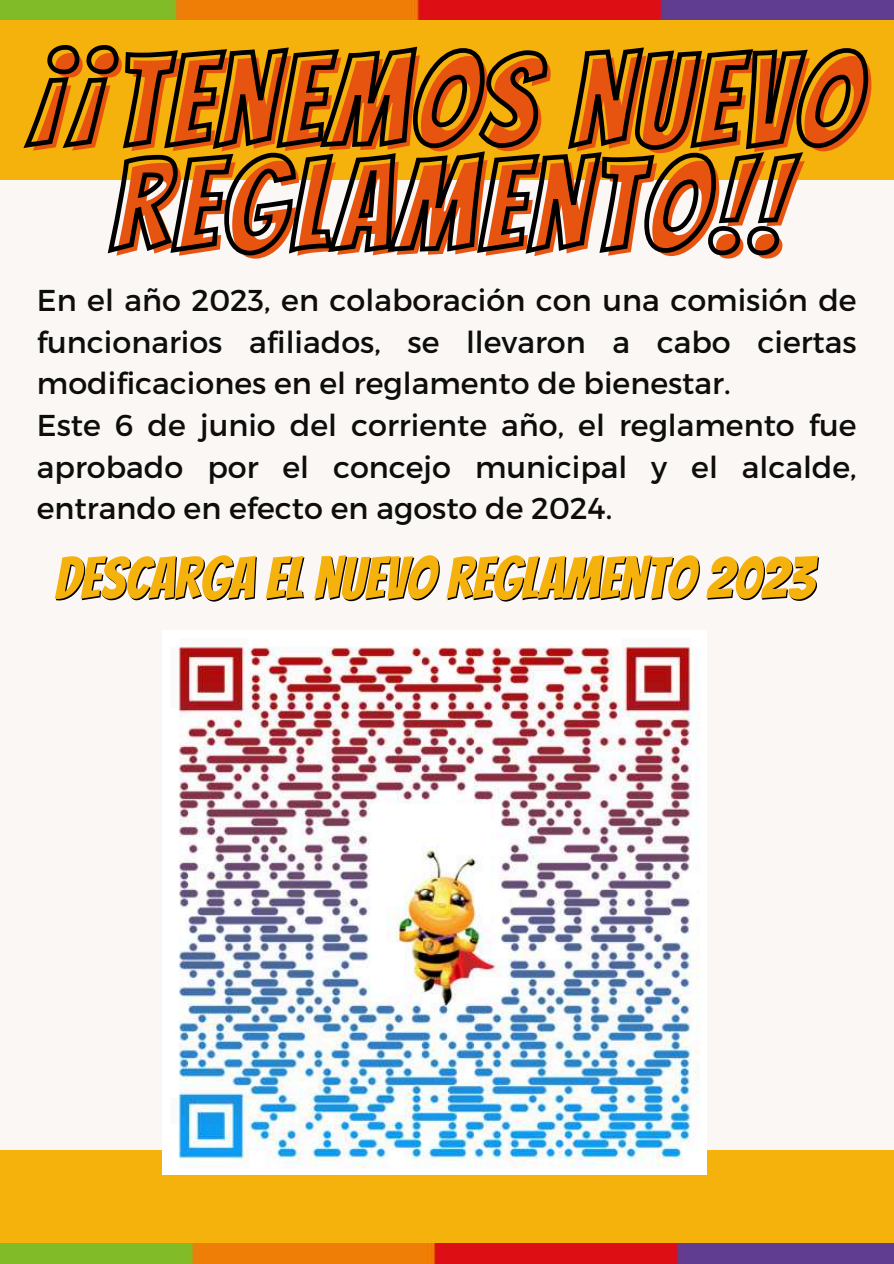
<style>
.page{position:relative;width:894px;height:1264px;background:#fff}
.page>*{position:absolute;margin:0;border:0;box-sizing:border-box;transform-origin:0 0}
.t1{font:126.75px/104.7px "Bangers";letter-spacing:.045em;color:#e75410;text-align:center}
.t2{font:58.05px "Bangers";color:#000}
.t3{font:30.15px/41.7px "Montserrat";color:#0d0d0c}
</style>
<div class="page">
<div style="left:0;top:0;width:893px;height:1263px;background:#faf7f5"></div>
<div style="left:0;top:0;width:893px;height:179px;background:#f5b20d"></div>
<div style="left:0;top:1150px;width:893px;height:113px;background:#f5b20d"></div>
<img style="left:163px;top:647px;width:543px;height:527px">
<svg style="left:23px;top:45px;width:846px;height:104px"></svg>
<svg style="left:105px;top:148px;width:700px;height:108px"></svg>
<img style="left:0;top:1243px;width:893px;height:20px">
<img style="left:0;top:0;width:893px;height:19px">
<h1 class="t1" style="left:42px;top:44px;width:822px">¡¡TENEMOS NUEVO<br>REGLAMENTO!!</h1>
<p class="t3" style="left:37px;top:279px;width:821px">En el año 2023, en colaboración con una comisión de funcionarios afiliados, se llevaron a cabo ciertas modificaciones en el reglamento de bienestar.<br>Este 6 de junio del corriente año, el reglamento fue aprobado por el concejo municipal y el alcalde, entrando en efecto en agosto de 2024.</p>
<h2 class="t2" style="left:56px;top:536px;width:761px">DESCARGA EL NUEVO REGLAMENTO 2023</h2>
</div>
